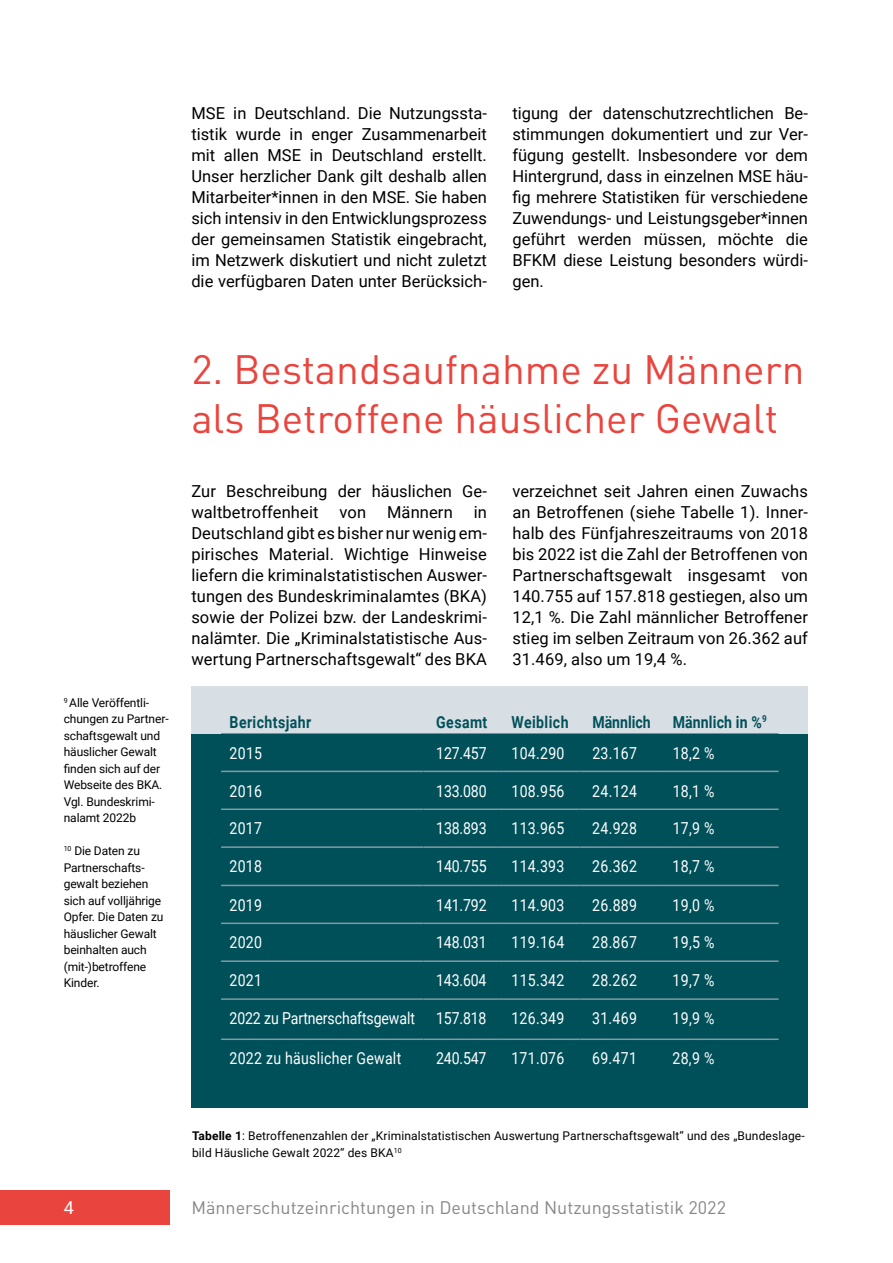
<style>
.page{position:relative;width:893px;height:1263px;background:#fff}
.page>*{position:absolute;margin:0;border:0;box-sizing:border-box;transform-origin:0 0}
.t1{font:40.5px/49.5px "DIN Pro";color:#e9453e}
.t2{font:18px "DIN Pro";color:#878787}
.t3{font:18px "Roboto";color:#fff}
.t4{font:16.5px/21px "Roboto";letter-spacing:.005em;color:#000;text-align:justify}
.t5{font:16.5px "Roboto";letter-spacing:.02em;color:#fff;scale:.85 1}
.t6{font:700 16.5px "Roboto";letter-spacing:.03em;color:#00505a;scale:.85 1}
.t7{font:16.5px "Roboto";letter-spacing:-.005em;color:#fff;scale:.85 1}
.t8{font:700 16.5px "Roboto";letter-spacing:.01em;color:#00505a;scale:.85 1}
.t9{font:700 16.5px "Roboto";color:#00505a;scale:.85 1}
.t10{font:12px/16.5px "Roboto";letter-spacing:-.01em;color:#000}
.t11{font:12px/16.5px "Roboto";letter-spacing:.01em;color:#000}
.s1{font-weight:700}
</style>
<div class="page">
<div style="left:0;top:1191px;width:170px;height:34px;background:#e9453e"></div>
<div style="left:191px;top:686px;width:617px;height:51px;background:#d8dfe4"></div>
<div style="left:191px;top:734px;width:617px;height:373px;background:#00505a"></div>
<svg style="left:221px;top:733px;width:558px;height:154px"></svg>
<hr style="left:221px;top:771px;width:202px;height:1px;background:#8499a1">
<hr style="left:423px;top:771px;width:76px;height:1px;background:#8499a1">
<hr style="left:499px;top:771px;width:81px;height:1px;background:#8499a1">
<hr style="left:580px;top:771px;width:80px;height:1px;background:#8499a1">
<hr style="left:660px;top:771px;width:119px;height:1px;background:#8499a1">
<hr style="left:221px;top:808px;width:202px;height:2px;background:#8499a1">
<hr style="left:423px;top:808px;width:76px;height:2px;background:#8499a1">
<hr style="left:499px;top:808px;width:81px;height:2px;background:#8499a1">
<hr style="left:580px;top:808px;width:80px;height:2px;background:#8499a1">
<hr style="left:660px;top:808px;width:119px;height:2px;background:#8499a1">
<hr style="left:221px;top:846px;width:202px;height:2px;background:#8499a1">
<hr style="left:423px;top:846px;width:76px;height:2px;background:#8499a1">
<hr style="left:499px;top:846px;width:81px;height:2px;background:#8499a1">
<hr style="left:580px;top:846px;width:80px;height:2px;background:#8499a1">
<hr style="left:660px;top:846px;width:119px;height:2px;background:#8499a1">
<hr style="left:221px;top:885px;width:202px;height:1px;background:#8499a1">
<hr style="left:423px;top:885px;width:76px;height:1px;background:#8499a1">
<hr style="left:499px;top:885px;width:81px;height:1px;background:#8499a1">
<hr style="left:580px;top:885px;width:80px;height:1px;background:#8499a1">
<hr style="left:660px;top:885px;width:119px;height:1px;background:#8499a1">
<hr style="left:221px;top:922px;width:202px;height:2px;background:#8499a1">
<hr style="left:423px;top:922px;width:76px;height:2px;background:#8499a1">
<hr style="left:499px;top:922px;width:81px;height:2px;background:#8499a1">
<hr style="left:580px;top:922px;width:80px;height:2px;background:#8499a1">
<hr style="left:660px;top:922px;width:119px;height:2px;background:#8499a1">
<hr style="left:221px;top:960px;width:202px;height:2px;background:#8499a1">
<hr style="left:423px;top:960px;width:76px;height:2px;background:#8499a1">
<hr style="left:499px;top:960px;width:81px;height:2px;background:#8499a1">
<hr style="left:580px;top:960px;width:80px;height:2px;background:#8499a1">
<hr style="left:660px;top:960px;width:119px;height:2px;background:#8499a1">
<hr style="left:221px;top:998px;width:202px;height:2px;background:#8499a1">
<hr style="left:423px;top:998px;width:76px;height:2px;background:#8499a1">
<hr style="left:499px;top:998px;width:81px;height:2px;background:#8499a1">
<hr style="left:580px;top:998px;width:80px;height:2px;background:#8499a1">
<hr style="left:660px;top:998px;width:119px;height:2px;background:#8499a1">
<hr style="left:221px;top:1038px;width:202px;height:2px;background:#8499a1">
<hr style="left:423px;top:1038px;width:76px;height:2px;background:#8499a1">
<hr style="left:499px;top:1038px;width:81px;height:2px;background:#8499a1">
<hr style="left:580px;top:1038px;width:80px;height:2px;background:#8499a1">
<hr style="left:660px;top:1038px;width:119px;height:2px;background:#8499a1">
<p class="t4" style="left:191px;top:102px;width:297px">MSE in Deutschland. Die Nutzungssta&shy;tistik wurde in enger Zusammenarbeit mit allen MSE in Deutschland erstellt.<br>Unser herzlicher Dank gilt deshalb allen Mitarbeiter*innen in den MSE. Sie haben sich intensiv in den Entwicklungsprozess der gemeinsamen Statistik eingebracht, im Netzwerk diskutiert und nicht zuletzt die verfügbaren Daten unter Berücksich-</p>
<p class="t4" style="left:512px;top:102px;width:297px">tigung der datenschutzrechtlichen Be&shy;stimmungen dokumentiert und zur Ver&shy;fügung gestellt. Insbesondere vor dem Hintergrund, dass in einzelnen MSE häu&shy;fig mehrere Statistiken für verschiedene Zuwendungs- und Leistungsgeber*innen geführt werden müssen, möchte die BFKM diese Leistung besonders würdi&shy;gen.</p>
<h1 class="t1" style="left:191px;top:341px;width:615px">2. Bestandsaufnahme zu Männern als Betroffene häuslicher Gewalt</h1>
<p class="t10" style="left:64px;top:694px;width:106px"><sup>9</sup> Alle Veröffentli&shy;chungen zu Partner&shy;schaftsgewalt und häuslicher Gewalt finden sich auf der<br>Webseite des BKA.<br>Vgl. Bundeskrimi&shy;nalamt 2022b</p>
<p class="t10" style="left:64px;top:842px;width:101px"><sup>10</sup> Die Daten zu<br>Partnerschafts&shy;gewalt beziehen sich auf volljährige<br>Opfer. Die Daten zu häuslicher Gewalt beinhalten auch (mit-)betroffene<br>Kinder.</p>
<p class="t4" style="left:191px;top:480px;width:297px">Zur Beschreibung der häuslichen Ge&shy;waltbetroffenheit</p>
<p class="t4" style="left:191px;top:501px;width:297px;text-indent:282px">in Deutschland gibt es bisher nur wenig em&shy;pirisches Material. Wichtige Hinweise liefern die kriminalstatistischen Auswer&shy;tungen des Bundeskriminalamtes (BKA) sowie der Polizei bzw. der Landeskrimi&shy;nalämter. Die „Kriminalstatistische Aus&shy;wertung Partnerschaftsgewalt“ des BKA</p>
<p class="t4" style="left:339px;top:501px;width:28px">von</p>
<p class="t4" style="left:387px;top:501px;width:67px">Männern</p>
<p class="t4" style="left:512px;top:480px;width:297px">verzeichnet seit Jahren einen Zuwachs an Betroffenen (siehe Tabelle 1). Inner&shy;halb des Fünfjahreszeitraums von 2018 bis 2022 ist die Zahl der Betroffenen von Partnerschaftsgewalt insgesamt von 140.755 auf 157.818 gestiegen, also um 12,1 %. Die Zahl männlicher Betroffener stieg im selben Zeitraum von 26.362 auf 31.469, also um 19,4 %.</p>
<p class="t6" style="left:230px;top:710px;width:98px">Berichtsjahr</p>
<p class="t6" style="left:436px;top:710px;width:62px">Gesamt</p>
<p class="t6" style="left:512px;top:710px;width:69px">Weiblich</p>
<p class="t9" style="left:592px;top:710px;width:70px">Männlich</p>
<p class="t8" style="left:673px;top:710px;width:112px">Männlich in %<sup>9</sup></p>
<p class="t5" style="left:230px;top:741px;width:40px">2015</p>
<p class="t5" style="left:436px;top:741px;width:61px">127.457</p>
<p class="t5" style="left:512px;top:741px;width:64px">104.290</p>
<p class="t5" style="left:592px;top:741px;width:54px">23.167</p>
<p class="t5" style="left:673px;top:741px;width:51px">18,2 %</p>
<p class="t5" style="left:230px;top:779px;width:40px">2016</p>
<p class="t5" style="left:436px;top:779px;width:61px">133.080</p>
<p class="t5" style="left:511px;top:779px;width:64px">108.956</p>
<p class="t5" style="left:592px;top:779px;width:54px">24.124</p>
<p class="t5" style="left:673px;top:779px;width:51px">18,1 %</p>
<p class="t5" style="left:230px;top:817px;width:40px">2017</p>
<p class="t5" style="left:436px;top:817px;width:61px">138.893</p>
<p class="t5" style="left:511px;top:817px;width:64px">113.965</p>
<p class="t5" style="left:592px;top:817px;width:54px">24.928</p>
<p class="t5" style="left:673px;top:817px;width:51px">17,9 %</p>
<p class="t5" style="left:230px;top:855px;width:40px">2018</p>
<p class="t5" style="left:436px;top:855px;width:61px">140.755</p>
<p class="t5" style="left:511px;top:855px;width:64px">114.393</p>
<p class="t5" style="left:592px;top:855px;width:54px">26.362</p>
<p class="t5" style="left:673px;top:855px;width:51px">18,7 %</p>
<p class="t5" style="left:230px;top:893px;width:40px">2019</p>
<p class="t5" style="left:436px;top:893px;width:61px">141.792</p>
<p class="t5" style="left:511px;top:893px;width:64px">114.903</p>
<p class="t5" style="left:592px;top:893px;width:54px">26.889</p>
<p class="t5" style="left:673px;top:893px;width:51px">19,0 %</p>
<p class="t5" style="left:230px;top:931px;width:40px">2020</p>
<p class="t5" style="left:436px;top:931px;width:61px">148.031</p>
<p class="t5" style="left:511px;top:931px;width:64px">119.164</p>
<p class="t5" style="left:592px;top:931px;width:54px">28.867</p>
<p class="t5" style="left:673px;top:931px;width:51px">19,5 %</p>
<p class="t5" style="left:230px;top:969px;width:40px">2021</p>
<p class="t5" style="left:436px;top:969px;width:61px">143.604</p>
<p class="t5" style="left:511px;top:969px;width:64px">115.342</p>
<p class="t5" style="left:592px;top:969px;width:54px">28.262</p>
<p class="t5" style="left:673px;top:969px;width:51px">19,7 %</p>
<p class="t7" style="left:230px;top:1007px;width:220px">2022 zu Partnerschaftsgewalt</p>
<p class="t5" style="left:436px;top:1007px;width:61px">157.818</p>
<p class="t5" style="left:511px;top:1007px;width:64px">126.349</p>
<p class="t5" style="left:592px;top:1007px;width:54px">31.469</p>
<p class="t5" style="left:673px;top:1007px;width:51px">19,9 %</p>
<p class="t5" style="left:229px;top:1047px;width:204px">2022 zu häuslicher Gewalt</p>
<p class="t5" style="left:436px;top:1047px;width:61px">240.547</p>
<p class="t5" style="left:511px;top:1047px;width:64px">171.076</p>
<p class="t5" style="left:592px;top:1047px;width:54px">69.471</p>
<p class="t5" style="left:673px;top:1047px;width:51px">28,9 %</p>
<p class="t11" style="left:192px;top:1127px;width:614px"><span class="s1">Tabelle 1</span>: Betroffenenzahlen der „Kriminalstatistischen Auswertung Partnerschaftsgewalt“ und des „Bundeslage&shy;bild Häusliche Gewalt 2022“ des BKA<sup>10</sup></p>
<p class="t3" style="left:64px;top:1195px;width:12px">4</p>
<p class="t2" style="left:191px;top:1193px;width:536px">Männerschutzeinrichtungen in Deutschland Nutzungsstatistik 2022</p>
</div>
